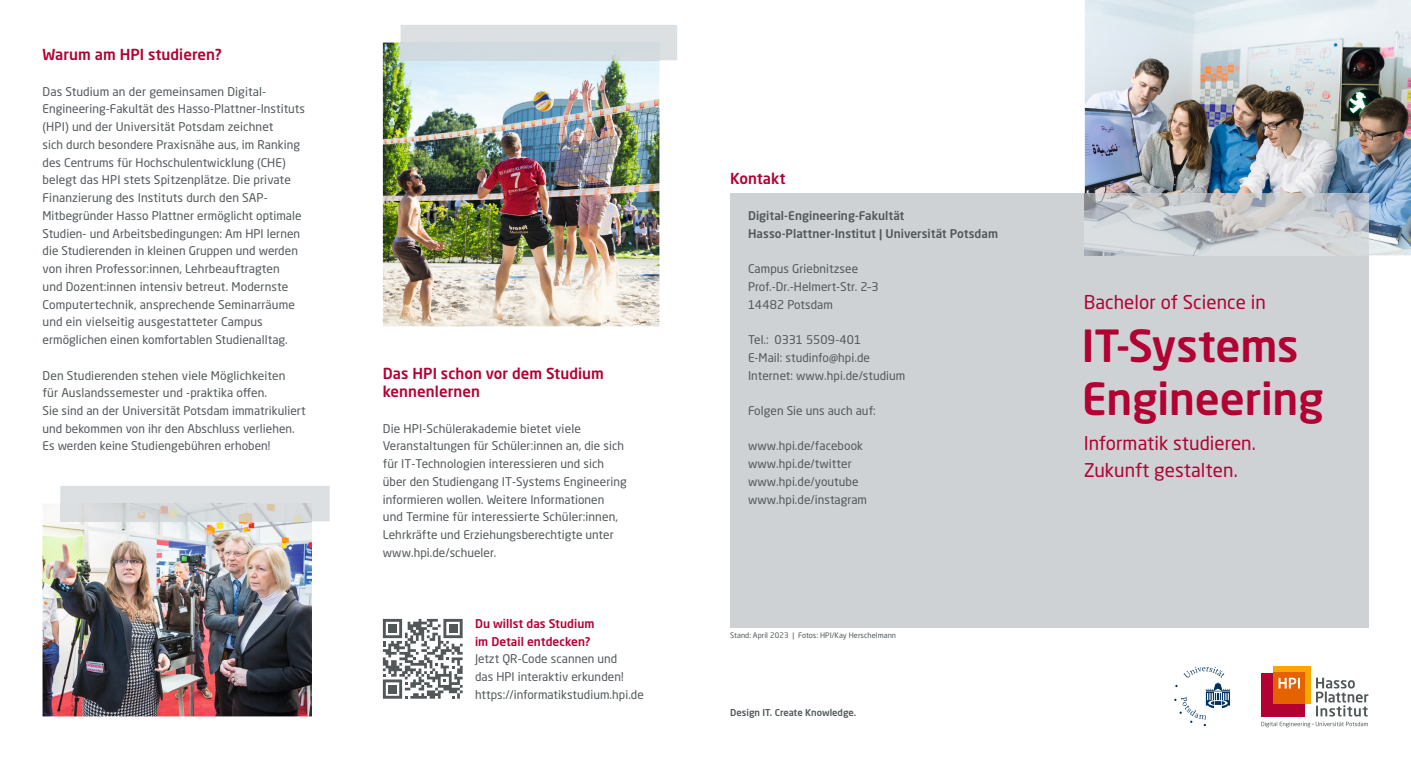
<style>
.page{position:relative;width:1411px;height:759px;background:#fff}
.page>*{position:absolute;margin:0;border:0;box-sizing:border-box;transform-origin:0 0}
.t1{font:500 43.75px/53.1px "Neo Sans Std";letter-spacing:-.005em;color:#b20133}
.t2{font:18.75px/26.2px "Neo Sans Std";letter-spacing:.005em;color:#b20133}
.t3{font:500 15px/17.8px "Neo Sans Std";letter-spacing:.005em;color:#b20133}
.t4{font:11.88px/17.8px "Neo Sans Std";letter-spacing:.005em;color:#52585a}
.t5{font:500 11.88px/17.8px "Neo Sans Std";letter-spacing:.005em;color:#52585a}
.t6{font:500 11.88px/17.8px "Neo Sans Std";letter-spacing:.005em;color:#b20133}
.t7{font:500 9.38px "Neo Sans Std";color:#52585a}
.t8{font:7.5px "Neo Sans Std";letter-spacing:.005em;color:#52585a}
</style>
<div class="page">
<div style="left:1049px;top:193px;width:319px;height:434px;background:#ced2d4"></div>
<img style="left:1084px;top:0;width:326px;height:255px">
<div style="left:730px;top:193px;width:319px;height:434px;background:#ced2d4"></div>
<img style="left:1084px;top:193px;width:284px;height:62px">
<img style="left:43px;top:504px;width:269px;height:212px">
<img style="left:383px;top:43px;width:276px;height:283px">
<div style="left:400px;top:25px;width:277px;height:35px;background:#dde0e2"></div>
<div style="left:400px;top:43px;width:259px;height:17px;background:#d1dbe0"></div>
<div style="left:60px;top:486px;width:270px;height:35px;background:#dde0e2"></div>
<img style="left:60px;top:503px;width:252px;height:18px">
<svg style="left:383px;top:618px;width:79px;height:80px"></svg>
<div style="left:388px;top:624px;width:8px;height:8px;background:#52585a"></div>
<div style="left:388px;top:684px;width:8px;height:9px;background:#52585a"></div>
<div style="left:449px;top:624px;width:8px;height:8px;background:#52585a"></div>
<div style="left:1261px;top:672px;width:43px;height:44px;background:#b20133"></div>
<div style="left:1273px;top:666px;width:37px;height:37px;background:#f8a600"></div>
<div style="left:1273px;top:672px;width:31px;height:31px;background:#e46300"></div>
<svg style="left:1261px;top:677px;width:107px;height:50px"></svg>
<svg style="left:1174px;top:666px;width:55px;height:59px"></svg>
<p class="t3" style="left:43px;top:45px;width:181px">Warum am HPI studieren?</p>
<p class="t4" style="left:43px;top:82px;width:264px">Das Studium an der gemeinsamen Digital-Engineering-Fakultät des Hasso-Plattner-Instituts (HPI) und der Universität Potsdam zeichnet<br>sich durch besondere Praxisnähe aus, im Ranking des Centrums für Hochschulentwicklung (CHE) belegt das HPI stets Spitzenplätze. Die private Finan zierung des Instituts durch den SAP-Mitbegründer Hasso Plattner ermöglicht optimale Studien- und Arbeitsbedingungen: Am HPI lernen die Studierenden in kleinen Gruppen und werden von ihren Professor:innen, Lehrbeauftragten<br>und Dozent:innen intensiv betreut. Modernste Computertechnik, ansprechende Seminarräume und ein vielseitig ausgestatteter Campus ermöglichen einen kom fortablen Studienalltag.</p>
<p class="t4" style="left:43px;top:366px;width:265px">Den Studierenden stehen viele Möglichkeiten<br>für Auslandssemester und -praktika offen.<br>Sie sind an der Universität Potsdam immatrikuliert und bekommen von ihr den Abschluss verliehen.<br>Es werden keine Studiengebühren erhoben!</p>
<p class="t3" style="left:383px;top:364px;width:222px">Das HPI schon vor dem Studium kennenlernen</p>
<p class="t4" style="left:383px;top:419px;width:245px">Die HPI-Schülerakademie bietet viele Veranstaltungen für Schüler:innen an, die sich für IT-Technologien interessieren und sich über den Studiengang IT-Systems Engineering informieren wollen. Weitere Informationen und Termine für interes sierte Schüler:innen, Lehrkräfte und Erziehungs berechtigte unter www.hpi.de/schueler.</p>
<p class="t6" style="left:475px;top:614px;width:121px">Du willst das Studium im Detail entdecken?</p>
<p class="t4" style="left:475px;top:649px;width:170px">Jetzt QR-Code scannen und<br>das HPI interaktiv erkunden! https://informatikstudium.hpi.de</p>
<p class="t3" style="left:730px;top:169px;width:57px">Kontakt</p>
<p class="t5" style="left:748px;top:206px;width:251px">Digital-Engineering-Fakultät<br>Hasso-Plattner-Institut | Universität Potsdam</p>
<p class="t4" style="left:748px;top:259px;width:132px">Campus Griebnitzsee<br>Prof.-Dr.-Helmert-Str. 2–3<br>14482 Potsdam</p>
<p class="t4" style="left:748px;top:330px;width:159px">Tel.: 0331 5509-401<br>E-Mail: studinfo@hpi.de<br>Internet: www.hpi.de/studium</p>
<p class="t4" style="left:748px;top:401px;width:129px">Folgen Sie uns auch auf:</p>
<p class="t4" style="left:748px;top:437px;width:120px">www.hpi.de/facebook www.hpi.de/twitter www.hpi.de/youtube www.hpi.de/instagram</p>
<p class="t8" style="left:730px;top:630px;width:167px">Stand: April 2023 | Fotos: HPI/Kay Herschelmann</p>
<p class="t7" style="left:730px;top:706px;width:127px">Design IT. Create Knowledge.</p>
<h2 class="t2" style="left:1083px;top:288px;width:184px">Bachelor of Science in</h2>
<h1 class="t1" style="left:1081px;top:318px;width:243px">IT-Systems<br>Engineering</h1>
<h2 class="t2" style="left:1083px;top:430px;width:174px">Informatik studieren.<br>Zukunft gestalten.</h2>
</div>
